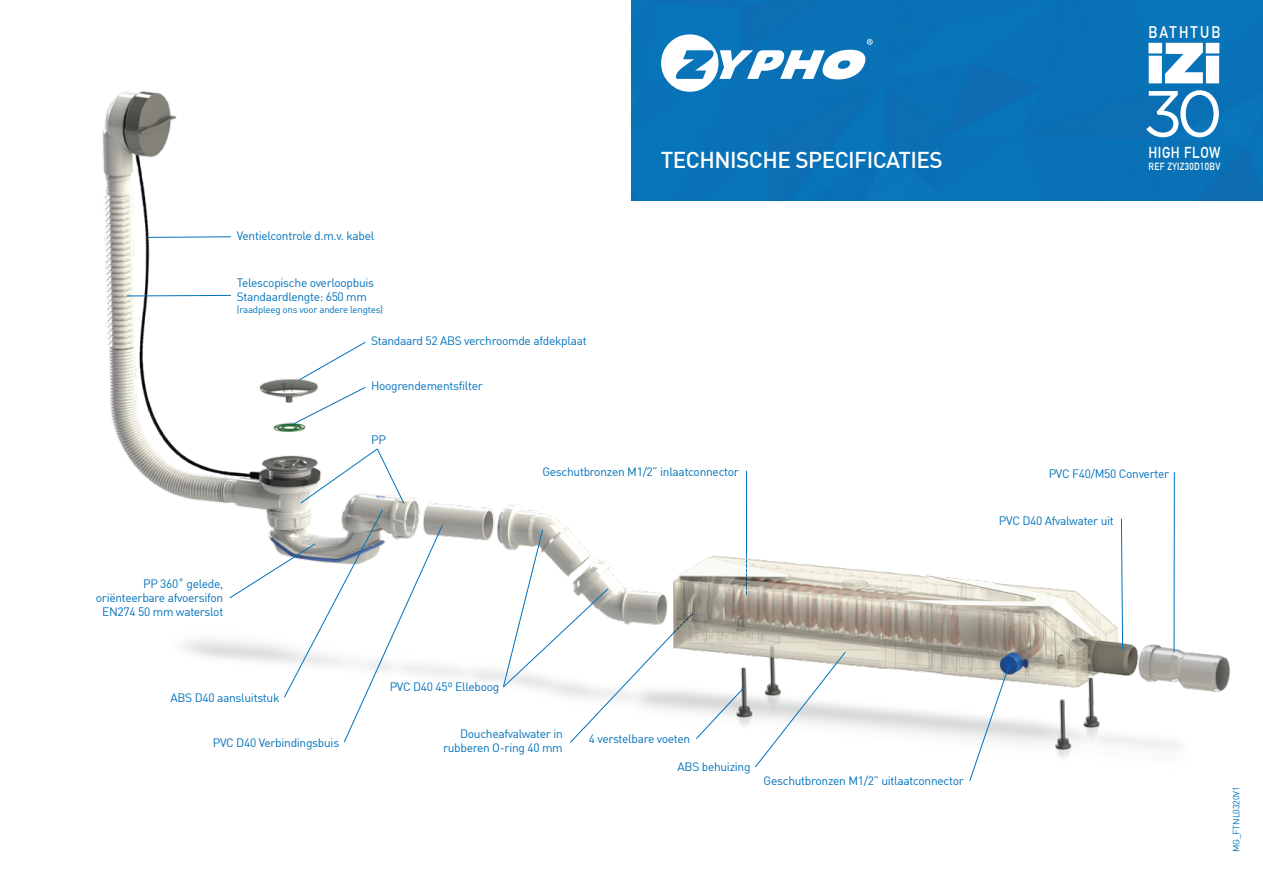
<style>
.page{position:relative;width:1263px;height:893px;background:#fff}
.page>*{position:absolute;margin:0;border:0;box-sizing:border-box;transform-origin:0 0}
.t1{font:64.95px "Gotham";color:#fff}
.t2{font:500 22.5px "DIN";letter-spacing:-.025em;color:#fff}
.t3{font:700 16.5px "DIN Alternate";letter-spacing:.15em;color:#fff;scale:.88 1}
.t4{font:700 15.6px "DIN Alternate";letter-spacing:.04em;color:#fff;scale:.88 1}
.t5{font:12px/14.4px "DIN";letter-spacing:-.025em;color:#0072bc;text-align:right}
.t6{font:700 10.2px "DIN Alternate";letter-spacing:.04em;color:#fff;scale:.88 1}
.t7{font:9.75px "DIN";letter-spacing:-.025em;color:#0072bc}
.t8{font:9px "DIN";letter-spacing:-.025em;color:#0072bc}
</style>
<div class="page">
<img style="left:102px;top:91px;width:1128px;height:668px">
<svg style="left:147px;top:236px;width:84px;height:2px"></svg>
<svg style="left:126px;top:295px;width:105px;height:1px"></svg>
<svg style="left:298px;top:342px;width:68px;height:39px"></svg>
<svg style="left:291px;top:387px;width:75px;height:38px"></svg>
<div style="left:631px;top:0;width:632px;height:201px;background:#0972b6"></div>
<svg style="left:661px;top:34px;width:212px;height:58px"></svg>
<svg style="left:1148px;top:43px;width:71px;height:40px"></svg>
<svg style="left:229px;top:510px;width:214px;height:233px"></svg>
<svg style="left:300px;top:448px;width:104px;height:56px"></svg>
<svg style="left:755px;top:651px;width:91px;height:117px"></svg>
<svg style="left:969px;top:665px;width:40px;height:116px"></svg>
<svg style="left:1121px;top:518px;width:2px;height:132px"></svg>
<hr style="left:1174px;top:472px;width:1px;height:180px;background:#0072bc">
<svg style="left:503px;top:529px;width:244px;height:214px"></svg>
<hr style="left:746px;top:471px;width:1px;height:84px;background:#0072bc">
<h3 class="t3" style="left:1148px;top:19px;width:83px">BATHTUB</h3>
<h1 class="t1" style="left:1143px;top:72px;width:81px">30</h1>
<h2 class="t2" style="left:661px;top:146px;width:283px">TECHNISCHE SPECIFICATIES</h2>
<h3 class="t4" style="left:1148px;top:141px;width:83px">HIGH FLOW</h3>
<p class="t6" style="left:1148px;top:159px;width:83px">REF ZYIZ30D10BV</p>
<p class="t5" style="left:237px;top:228px;width:139px">Ventielcontrole d.m.v. kabel</p>
<p class="t5" style="left:237px;top:275px;width:139px;text-align:left">Telescopische overloopbuis<br>Standaardlengte: 650 mm</p>
<p class="t7" style="left:237px;top:303px;width:148px">(raadpleeg ons voor andere lengtes)</p>
<p class="t5" style="left:371px;top:333px;width:217px">Standaard 52 ABS verchroomde afdekplaat</p>
<p class="t5" style="left:371px;top:379px;width:113px">Hoogrendementsfilter</p>
<p class="t5" style="left:371px;top:432px;width:16px">PP</p>
<p class="t5" style="left:542px;top:464px;width:198px">Geschutbronzen M1/2” inlaatconnector</p>
<p class="t5" style="left:1049px;top:466px;width:122px">PVC F40/M50 Converter</p>
<p class="t5" style="left:999px;top:513px;width:116px">PVC D40 Afvalwater uit</p>
<p class="t5" style="left:96px;top:576px;width:129px">PP 360˚ gelede, oriënteerbare afvoersifon<br>EN274 50 mm waterslot</p>
<p class="t5" style="left:171px;top:690px;width:110px">ABS D40 aansluitstuk</p>
<p class="t5" style="left:213px;top:735px;width:128px">PVC D40 Verbindingsbuis</p>
<p class="t5" style="left:390px;top:679px;width:111px">PVC D40 45º Elleboog</p>
<p class="t5" style="left:443px;top:726px;width:121px">Doucheafvalwater in rubberen O-ring 40 mm</p>
<p class="t5" style="left:589px;top:731px;width:103px">4 verstelbare voeten</p>
<p class="t5" style="left:678px;top:759px;width:75px">ABS behuizing</p>
<p class="t5" style="left:763px;top:773px;width:202px">Geschutbronzen M1/2” uitlaatconnector</p>
<p class="t8" style="left:1231px;top:852px;width:67px;rotate:-90deg">MG_FTNL0320V1</p>
</div>
